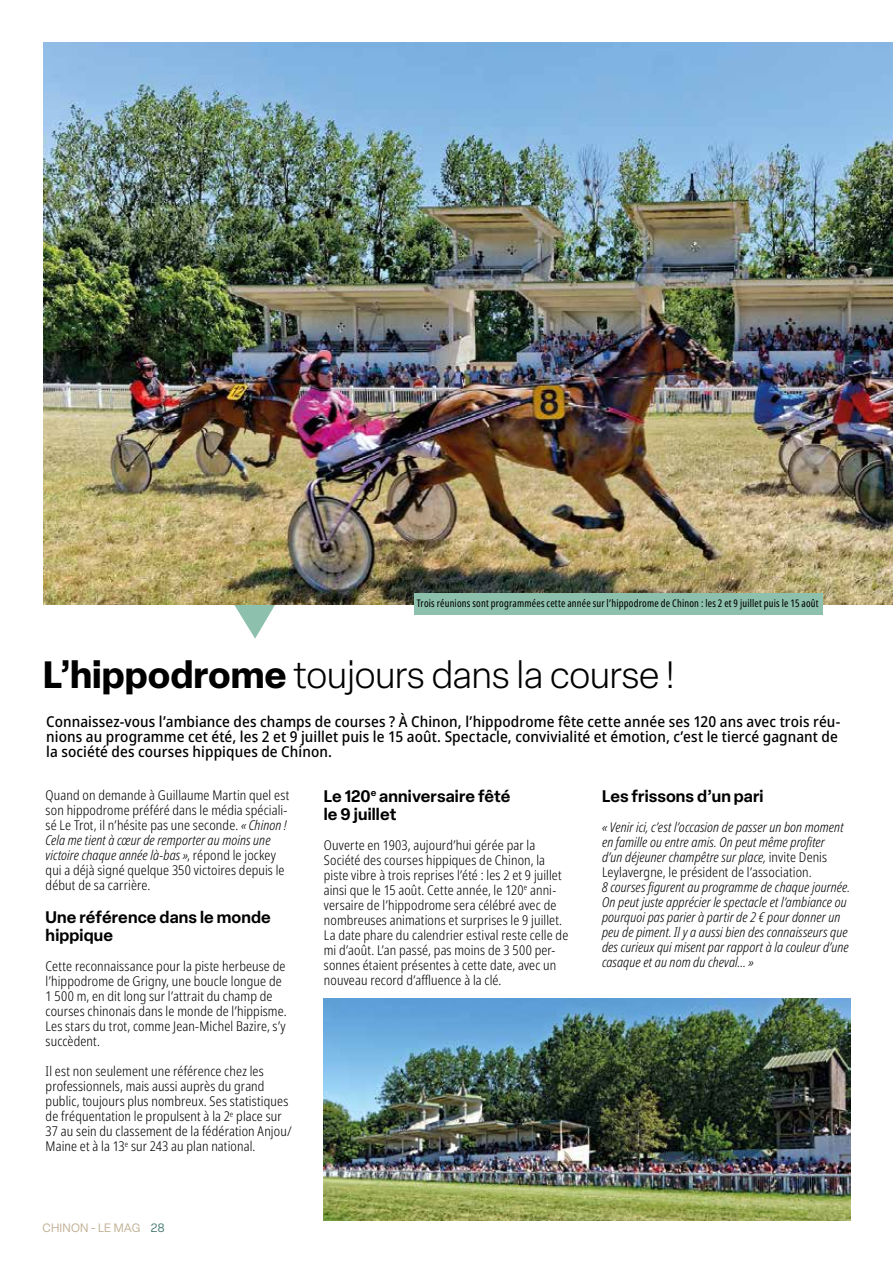
<style>
.page{position:relative;width:893px;height:1263px;background:#fff}
.page>*{position:absolute;margin:0;border:0;box-sizing:border-box;transform-origin:0 0}
.t1{font:300 37.5px "Elza";color:#000}
.t2{font:600 16.5px/18px "Elza";letter-spacing:.005em;color:#000}
.t3{font:500 semi-condensed 15px/15px "Noto Sans";letter-spacing:.005em;color:#000}
.t4{font:300 condensed 13.5px/15px "Noto Sans";letter-spacing:.01em;color:#000}
.t5{font:italic 300 condensed 13.5px/15px "Noto Sans";letter-spacing:.01em;color:#000}
.t6{font:12px "Elza";letter-spacing:.02em;color:#c2b196}
.t7{font:extra-condensed 10.5px "Noto Sans";letter-spacing:.02em;color:#000}
.s1{font-weight:700}
.s2{font-style:italic}
.s3{font-style:normal}
.s4{color:#4c7e77}
</style>
<div class="page">
<svg style="left:234px;top:604px;width:41px;height:35px"></svg>
<img style="left:43px;top:43px;width:850px;height:561px">
<div style="left:415px;top:593px;width:408px;height:22px;background:#8dc1ad"></div>
<img style="left:324px;top:998px;width:526px;height:222px">
<p class="t7" style="left:417px;top:596px;width:403px">Trois réunions sont programmées cette année sur l’hippodrome de Chinon : les 2 et 9 juillet puis le 15 août</p>
<h1 class="t1" style="left:43px;top:650px;width:633px"><span class="s1">L’hippodrome</span> toujours dans la course !</h1>
<p class="t3" style="left:46px;top:715px;width:796px">Connaissez-vous l’ambiance des champs de courses ? À Chinon, l’hippodrome fête cette année ses 120 ans avec trois réu&shy;nions au programme cet été, les 2 et 9 juillet puis le 15 août. Spectacle, convivialité et émotion, c’est le tiercé gagnant de la société des courses hippiques de Chinon.</p>
<p class="t4" style="left:46px;top:788px;width:245px">Quand on demande à Guillaume Martin quel est son hippodrome préféré dans le média spéciali&shy;sé Le Trot, il n’hésite pas une seconde. <span class="s2">« Chinon !<br>Cela me tient à cœur de remporter au moins une victoire chaque année là-bas »</span>, répond le jockey qui a déjà signé quelque 350 victoires depuis le début de sa carrière.</p>
<p class="t2" style="left:46px;top:908px;width:227px">Une référence dans le monde hippique</p>
<p class="t4" style="left:46px;top:959px;width:243px">Cette reconnaissance pour la piste herbeuse de l’hippodrome de Grigny, une boucle longue de 1 500 m, en dit long sur l’attrait du champ de courses chinonais dans le monde de l’hippisme.<br>Les stars du trot, comme Jean-Michel Bazire, s’y succèdent.</p>
<p class="t4" style="left:46px;top:1064px;width:248px">Il est non seulement une référence chez les professionnels, mais aussi auprès du grand public, toujours plus nombreux. Ses statistiques de fréquentation le propulsent à la 2<sup>e</sup> place sur 37 au sein du classement de la fédération Anjou/ Maine et à la 13<sup>e</sup> sur 243 au plan national.</p>
<p class="t2" style="left:324px;top:786px;width:188px">Le 120<sup>e</sup> anniversaire fêté le 9 juillet</p>
<p class="t4" style="left:324px;top:837px;width:246px">Ouverte en 1903, aujourd’hui gérée par la Société des courses hippiques de Chinon, la piste vibre à trois reprises l’été : les 2 et 9 juillet ainsi que le 15 août. Cette année, le 120<sup>e</sup> anni&shy;versaire de l’hippodrome sera célébré avec de nombreuses animations et surprises le 9 juillet.<br>La date phare du calendrier estival reste celle de mi d’août. L’an passé, pas moins de 3 500 per&shy;sonnes étaient présentes à cette date, avec un nouveau record d’affluence à la clé.</p>
<p class="t2" style="left:602px;top:786px;width:163px">Les frissons d’un pari</p>
<p class="t5" style="left:602px;top:819px;width:243px">« Venir ici, c’est l’occasion de passer un bon moment en famille ou entre amis. On peut même profiter d’un déjeuner champêtre sur place, <span class="s3">invite Denis Leylavergne, le président de l’association.</span></p>
<p class="t5" style="left:602px;top:879px;width:250px">8 courses figurent au programme de chaque journée.<br>On peut juste apprécier le spectacle et l’ambiance ou pourquoi pas parier à partir de 2 € pour donner un peu de piment. Il y a aussi bien des connaisseurs que des curieux qui misent par rapport à la couleur d’une casaque et au nom du cheval… »</p>
<p class="t6" style="left:43px;top:1220px;width:124px">CHINON - LE MAG <span class="s4">28</span></p>
</div>
